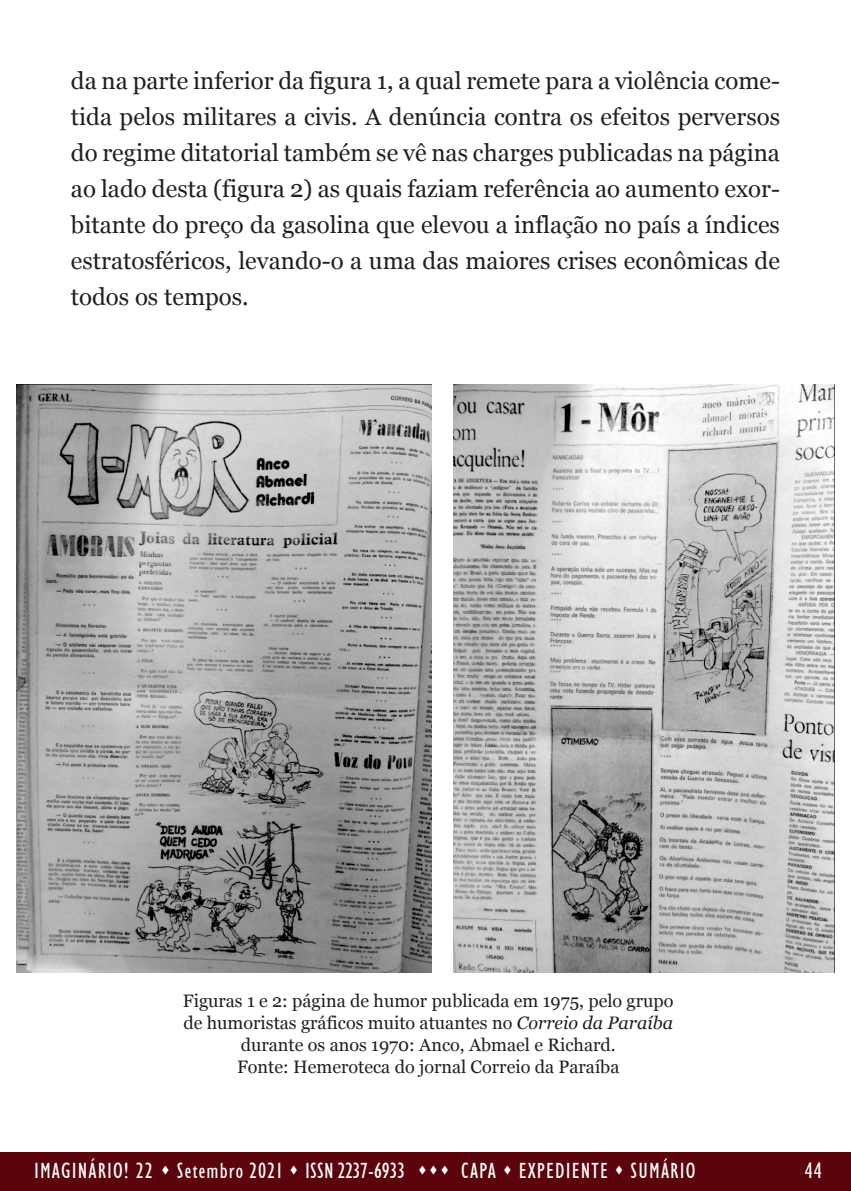
<style>
.page{position:relative;width:851px;height:1191px;background:#fff}
.page>*{position:absolute;margin:0;border:0;box-sizing:border-box;transform-origin:0 0}
.t1{font:24px/36px "Georgia";color:#231f20;text-align:justify}
.t2{font:condensed 22px "Humanist 521 BT";letter-spacing:.05em;color:#fff}
.t3{font:18px/22px "Georgia";color:#231f20;text-align:center}
.s1{font-style:italic}
</style>
<div class="page">
<div style="left:0;top:1152px;width:850px;height:39px;background:#5b040b"></div>
<img style="left:17px;top:385px;width:414px;height:587px">
<img style="left:453px;top:385px;width:380px;height:587px">
<p class="t1" style="left:71px;top:62px;width:710px">da na parte inferior da figura 1, a qual remete para a violência come&shy;tida pelos militares a civis. A denúncia contra os efeitos perversos do regime ditatorial também se vê nas charges publicadas na página ao lado desta (figura 2) as quais faziam referência ao aumento exor&shy;bitante do preço da gasolina que elevou a inflação no país a índices estratosféricos, levando-o a uma das maiores crises econômicas de todos os tempos.</p>
<p class="t3" style="left:183px;top:989px;width:492px">Figuras 1 e 2: página de humor publicada em 1975, pelo grupo de humoristas gráficos muito atuantes no <span class="s1">Correio da Paraíba </span>durante os anos 1970: Anco, Abmael e Richard.</p>
<p class="t3" style="left:237px;top:1055px;width:384px">Fonte: Hemeroteca do jornal Correio da Paraíba</p>
<p class="t2" style="left:34px;top:1158px;width:663px">IMAGINÁRIO! 22 ▲ Setembro 2021 ▲ ISSN 2237-6933 ▲▲▲ CAPA ▲ EXPEDIENTE ▲ SUMÁRIO</p>
<p class="t2" style="left:804px;top:1157px;width:19px">44</p>
</div>
